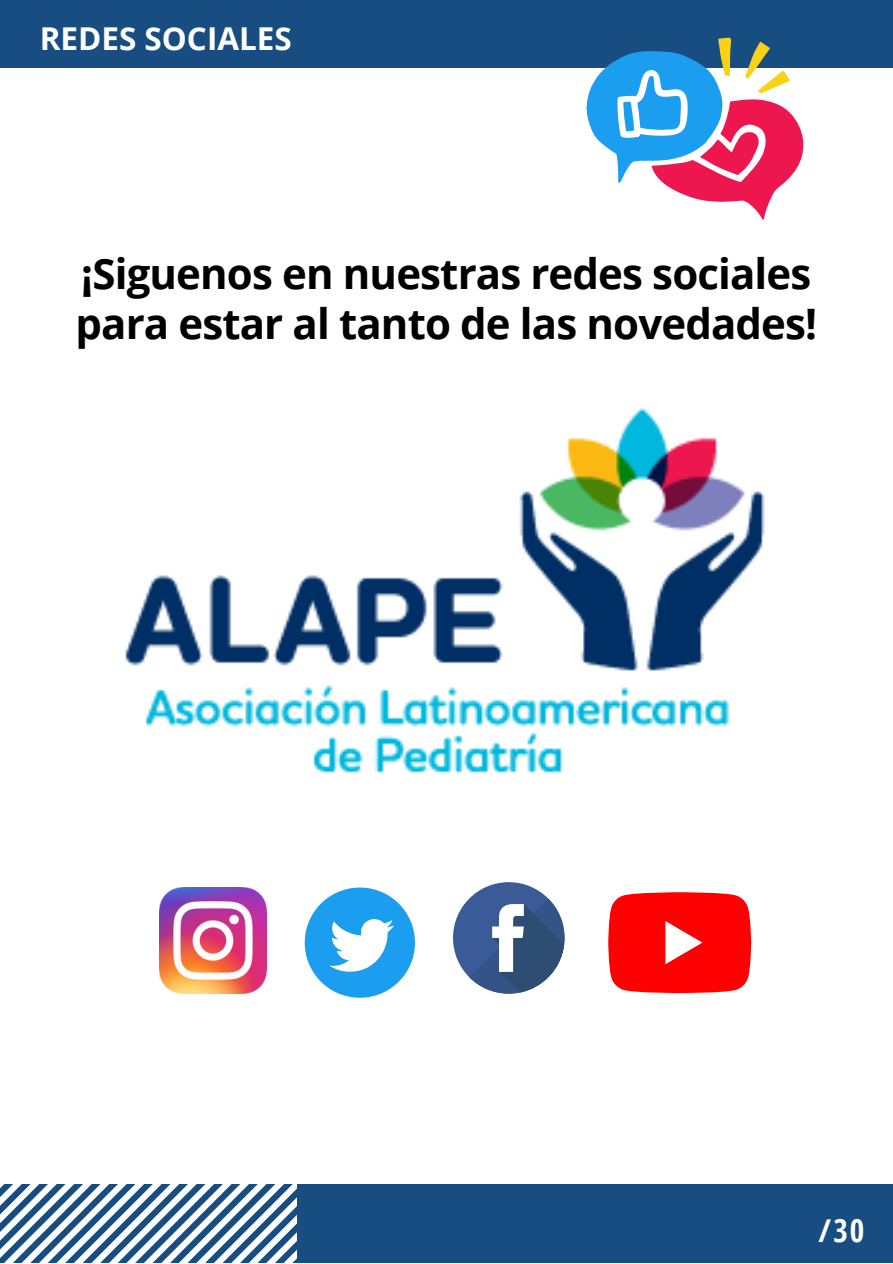
<style>
.page{position:relative;width:893px;height:1264px;background:#fff}
.page>*{position:absolute;margin:0;border:0;box-sizing:border-box;transform-origin:0 0}
.t1{font:700 42px "Open Sans";letter-spacing:-.02em;color:#000}
.t2{font:700 31.5px "Open Sans";color:#fff}
.t3{font:700 31.5px "Open Sans Condensed";color:#fff}
</style>
<div class="page">
<img style="left:125px;top:407px;width:640px;height:366px">
<svg style="left:305px;top:887px;width:110px;height:110px"></svg>
<svg style="left:608px;top:892px;width:143px;height:101px"></svg>
<div style="left:453px;top:882px;width:111px;height:111px;background:#3a5a98;border-radius:50%"></div>
<svg style="left:469px;top:898px;width:96px;height:96px"></svg>
<img style="left:159px;top:887px;width:107px;height:107px">
<div style="left:0;top:0;width:892px;height:67px;background:#174d81"></div>
<div style="left:0;top:1184px;width:892px;height:78px;background:#174d81"></div>
<svg style="left:0;top:1184px;width:297px;height:78px"></svg>
<svg style="left:586px;top:38px;width:217px;height:182px"></svg>
<p class="t2" style="left:40px;top:16px;width:254px">REDES SOCIALES</p>
<p class="t1" style="left:81px;top:244px;width:731px">¡Siguenos en nuestras redes sociales</p>
<p class="t1" style="left:75px;top:294px;width:743px">para estar al tanto de las novedades!</p>
<p class="t3" style="left:818px;top:1207px;width:47px">/30</p>
</div>
